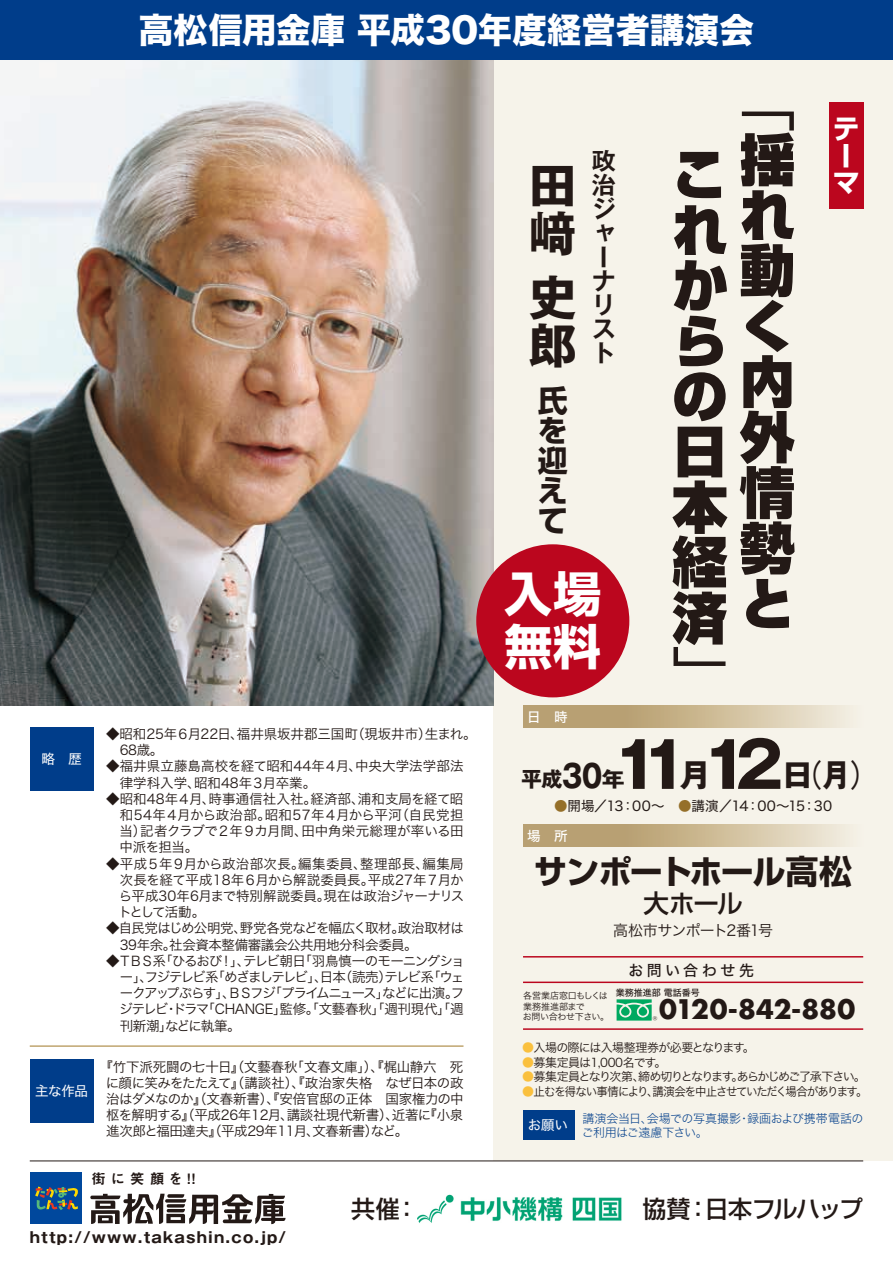
<style>
.page{position:relative;width:893px;height:1263px;background:#fff}
.page>*{position:absolute;margin:0;border:0;box-sizing:border-box;transform-origin:0 0}
.t1{font:700 63px "Gothic MB101 Pro";color:#231916}
.t2{font:900 55.5px/55.3px "Shin Go Pro";color:#231916;text-align:justify}
.t3{font:55.5px "Shin Go Pro";color:#231916}
.t4{font:700 48px/48px "Gothic MB101 Pro";color:#231916}
.t5{font:700 48px/53.1px "Shin Go Pro";color:#fff}
.t6{font:34.5px "Hira Kaku Std W8";color:#fff}
.t7{font:700 33px "Shin Go Pro";letter-spacing:-.05em;color:#231916}
.t8{font:700 30px/30px "Shin Go Pro";color:#231916;text-align:justify}
.t9{font:700 27px/27px "Shin Go Pro";color:#fff}
.t10{font:700 26.25px "Futura";color:#231916}
.t11{font:500 25.5px "Shin Go Pro";color:#231916}
.t12{font:500 24px "Shin Go Pro";letter-spacing:-.065em;color:#231916}
.t13{font:700 24px/24px "Gothic MB101 Pro De";color:#231916}
.t14{font:500 24px "Shin Go Pro";letter-spacing:-.045em;color:#231916}
.t15{font:700 21px "Gothic MB101 Pro";color:#231916}
.t16{font:700 15px "Gothic MB101 Pro";letter-spacing:.08em;color:#231916}
.t17{font:15px "Hira Kaku Std W3";letter-spacing:-.075em;color:#231916}
.t18{font:15px "Hira Kaku Std W5";letter-spacing:.23em;color:#231916}
.t19{font:14.25px "Midashi Go Pro MB31";letter-spacing:.355em;color:#231916}
.t20{font:13.5px/16.2px "Hira Kaku Std W3";letter-spacing:-.03em;color:#231916;text-align:justify}
.t21{font:13.5px/16.2px "Hira Kaku Std W3";color:#231916}
.t22{font:13.5px/16.2px "Hira Kaku Std W3";letter-spacing:-.005em;color:#231916}
.t23{font:13.5px "Hira Kaku Std W4";letter-spacing:.005em;color:#231916}
.t24{font:13.5px "Hira Kaku Std W4";letter-spacing:-.02em;color:#fff}
.t25{font:13.5px "Hira Kaku Std W5";color:#fff}
.t26{font:12px/14.4px "Hira Kaku Std W2";letter-spacing:-.03em;color:#003d8a}
.t27{font:12px "Hira Kaku Std W3";letter-spacing:-.09em;color:#231916;scale:.95 1}
.t28{font:12px "Hira Kaku Std W3";letter-spacing:-.13em;color:#231916}
.t29{font:12px "Hira Kaku Std W3";letter-spacing:-.065em;color:#231916}
.t30{font:12px "Hira Kaku Std W3";letter-spacing:-.045em;color:#231916}
.t31{font:9px/10.8px "Hira Kaku Std W3";letter-spacing:-.03em;color:#231916}
.t32{font:9px "Hira Kaku Std W5";color:#231916}
.t33{font:4.5px "Hira Kaku Pro W3";color:#231916}
.s1{font-size:31.5px}
.s2{font-weight:400;font-size:31.5px}
.s3{color:#956f29}
.s4{color:#fac03e}
</style>
<div class="page">
<div style="left:493px;top:60px;width:400px;height:1101px;background:#f6f3ea"></div>
<img style="left:0;top:60px;width:493px;height:646px">
<div style="left:0;top:0;width:893px;height:60px;background:#003d8a"></div>
<div style="left:829px;top:102px;width:34px;height:106px;background:#bb061e"></div>
<svg style="left:417px;top:1194px;width:205px;height:29px"></svg>
<div style="left:523px;top:1110px;width:51px;height:30px;background:#003d8a"></div>
<hr style="left:523px;top:1028px;width:340px;height:2px;background:#bb061e">
<hr style="left:523px;top:981px;width:340px;height:2px;background:#bb061e">
<hr style="left:523px;top:956px;width:340px;height:1px;background:#bb061e">
<svg style="left:523px;top:706px;width:323px;height:21px;background:#cbb894"></svg>
<svg style="left:523px;top:825px;width:323px;height:21px;background:#cbb894"></svg>
<div style="left:476px;top:544px;width:153px;height:153px;background:#bb061e;border-radius:50%"></div>
<hr style="left:30px;top:1161px;width:833px;height:1px;background:#231916">
<svg style="left:617px;top:999px;width:35px;height:21px"></svg>
<svg style="left:90px;top:1194px;width:196px;height:30px"></svg>
<div style="left:30px;top:1173px;width:52px;height:51px;background:#00489d"></div>
<svg style="left:35px;top:1186px;width:43px;height:24px"></svg>
<div style="left:30px;top:727px;width:64px;height:64px;background:#003d8a"></div>
<div style="left:30px;top:1059px;width:64px;height:64px;background:#003d8a"></div>
<hr style="left:30px;top:1045px;width:433px;height:2px;background:#c0a570">
<h3 class="t6" style="left:139px;top:11px;width:617px">高松信用金庫 平成30年度経営者講演会</h3>
<p class="t24" style="left:41px;top:749px;width:42px">略　歴</p>
<p class="t24" style="left:35px;top:1080px;width:55px">主な作品</p>
<p class="t22" style="left:120px;top:726px;width:358px;text-indent:-14px">◆昭和25年６月22日、福井県坂井郡三国町（現坂井市）生まれ。<br>68歳。</p>
<p class="t21" style="left:120px;top:758px;width:345px;text-indent:-14px">◆福井県立藤島高校を経て昭和44年４月、中央大学法学部法律学科入学、昭和48年３月卒業。</p>
<p class="t20" style="left:119px;top:790px;width:346px;text-indent:-13px">◆昭和48年４月、時事通信社入社。経済部、浦和支局を経て昭和54年４月から政治部。昭和57年４月から平河（自民党担当）記者クラブで２年９カ月間、田中角栄元総理が率いる田中派を担当。</p>
<p class="t20" style="left:118px;top:855px;width:347px;text-indent:-12px">◆平成５年９月から政治部次長。編集委員、整理部長、編集局次長を経て平成18年６月から解説委員長。平成27年７月から平成30年6月まで特別解説委員。現在は政治ジャーナリストとして活動。</p>
<p class="t20" style="left:120px;top:920px;width:346px;text-indent:-14px">◆自民党はじめ公明党、野党各党などを幅広く取材。政治取材は<br>39年余。社会資本整備審議会公共用地分科会委員。</p>
<p class="t20" style="left:119px;top:952px;width:347px;text-indent:-13px">◆ＴＢＳ系「ひるおび！」、テレビ朝日「羽鳥慎一のモーニングショー」、フジテレビ系「めざましテレビ」、日本（読売）テレビ系「ウェークアップぷらす」、ＢＳフジ「プライムニュース」などに出演。フジテレビ・ドラマ「CHANGE」監修。「文藝春秋」「週刊現代」「週刊新潮」などに執筆。</p>
<p class="t20" style="left:106px;top:1058px;width:359px;text-indent:-6px">『竹下派死闘の七十日』（文藝春秋「文春文庫」）、『梶山静六　死に顔に笑みをたたえて』（講談社）、『政治家失格　なぜ日本の政治はダメなのか』（文春新書）、『安倍官邸の正体　国家権力の中枢を解明する』（平成26年12月、講談社現代新書）、近著に『小泉進次郎と福田達夫』（平成29年11月、文春新書）など。</p>
<h3 class="t4" style="left:529px;top:156px;width:47px">田﨑</h3>
<h3 class="t4" style="left:529px;top:268px;width:48px">史郎</h3>
<h3 class="t8" style="left:538px;top:382px;width:31px">氏を迎えて</h3>
<h3 class="t13" style="left:592px;top:146px;width:25px">政治ジャーナリスト</h3>
<h3 class="t5" style="left:504px;top:562px;width:99px">入場無料</h3>
<p class="t25" style="left:527px;top:707px;width:42px">日　時</p>
<h2 class="t2" style="left:672px;top:141px;width:57px">これからの日本経済</h2>
<h2 class="t3" style="left:672px;top:628px;width:55px">」</h2>
<h2 class="t3" style="left:740px;top:59px;width:56px">「</h2>
<h2 class="t2" style="left:740px;top:126px;width:56px">揺れ動く内外情勢と</h2>
<h3 class="t9" style="left:833px;top:112px;width:27px">テーマ</h3>
<h1 class="t1" style="left:612px;top:712px;width:267px">11<span class="s1">月</span>12<span class="s1">日</span><span class="s2">（</span><span class="s1">月</span><span class="s2">）</span></h1>
<h3 class="t15" style="left:521px;top:761px;width:105px">平成<span class="s1">30</span>年</h3>
<p class="t23" style="left:554px;top:796px;width:280px"><span class="s3">●</span>開場／13：00～　<span class="s3">●</span>講演／14：00～15：30</p>
<p class="t25" style="left:527px;top:826px;width:42px">場　所</p>
<h3 class="t7" style="left:534px;top:845px;width:319px">サンポートホール高松</h3>
<h3 class="t11" style="left:643px;top:882px;width:101px">大ホール</h3>
<p class="t17" style="left:613px;top:919px;width:161px">高松市サンポート2番1号</p>
<p class="t18" style="left:628px;top:959px;width:127px">お問い合わせ先</p>
<p class="t31" style="left:523px;top:990px;width:88px">各営業店窓口もしくは業務推進部まで<br>お問い合わせ下さい。</p>
<p class="t32" style="left:616px;top:986px;width:85px">業務推進部 電話番号</p>
<h3 class="t10" style="left:659px;top:990px;width:198px">0120-842-880</h3>
<p class="t33" style="left:653px;top:1014px;width:6px">Ⓡ</p>
<p class="t29" style="left:522px;top:1039px;width:234px"><span class="s4">●</span>入場の際には入場整理券が必要となります。</p>
<p class="t30" style="left:522px;top:1053px;width:146px"><span class="s4">●</span>募集定員は1,000名です。</p>
<p class="t28" style="left:522px;top:1068px;width:345px"><span class="s4">●</span>募集定員となり次第、締め切りとなります。あらかじめご了承下さい。</p>
<p class="t27" style="left:522px;top:1082px;width:365px"><span class="s4">●</span>止むを得ない事情により、講演会を中止させていただく場合があります。</p>
<p class="t24" style="left:528px;top:1115px;width:42px">お願い</p>
<p class="t26" style="left:582px;top:1111px;width:283px">講演会当日、会場での写真撮影・録画および携帯電話のご利用はご遠慮下さい。</p>
<p class="t19" style="left:91px;top:1167px;width:111px">街に笑顔を！！</p>
<p class="t16" style="left:30px;top:1224px;width:258px">http://www.takashin.co.jp/</p>
<h3 class="t14" style="left:351px;top:1189px;width:69px">共催：</h3>
<h3 class="t12" style="left:642px;top:1189px;width:222px">協賛：日本フルハップ</h3>
</div>
